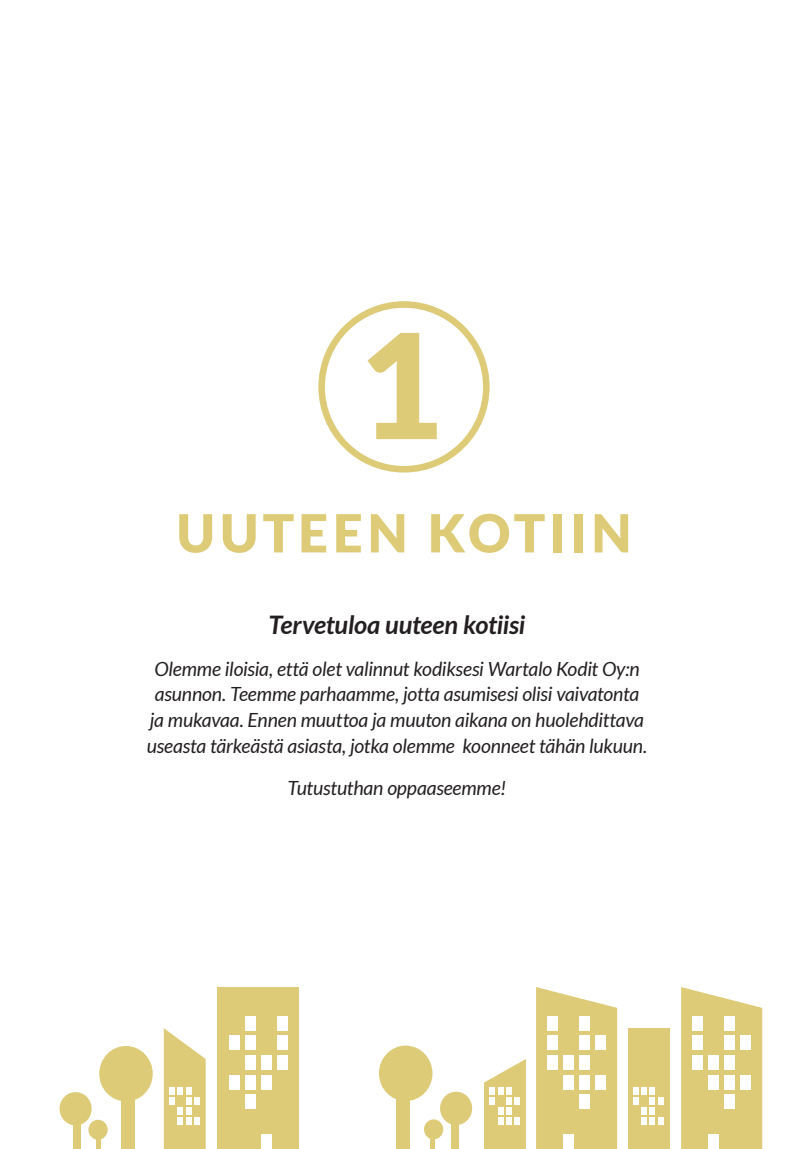
<style>
.page{position:relative;width:808px;height:1149px;background:#fff}
.page>*{position:absolute;margin:0;border:0;box-sizing:border-box;transform-origin:0 0}
.Leipäteksti{font:900 145.65px "Lato";color:#ddcb77}
.Leipäteksti-2{font:900 52.5px "Lato";letter-spacing:.085em;color:#ddcb77}
.ESITETEKSTI{font:italic 700 25.5px "Lato";letter-spacing:-.01em;color:#231f20}
.ESITETEKSTI-2{font:italic 19.5px/25.5px "Lato";letter-spacing:-.01em;color:#231f20;text-align:center}
</style>
<div class="page">
<div style="left:318px;top:301px;width:172px;height:171px;border:7px solid #ddcb77;border-radius:50%"></div>
<svg style="left:484px;top:1059px;width:42px;height:89px"></svg>
<div style="left:506px;top:1117px;width:6px;height:7px;background:#fff"></div>
<div style="left:514px;top:1117px;width:6px;height:7px;background:#fff"></div>
<div style="left:627px;top:1027px;width:42px;height:121px;background:#ddcb77"></div>
<div style="left:633px;top:1086px;width:6px;height:8px;background:#fff"></div>
<div style="left:641px;top:1086px;width:6px;height:8px;background:#fff"></div>
<div style="left:650px;top:1086px;width:5px;height:8px;background:#fff"></div>
<div style="left:633px;top:1096px;width:6px;height:7px;background:#fff"></div>
<div style="left:641px;top:1106px;width:6px;height:7px;background:#fff"></div>
<div style="left:641px;top:1117px;width:6px;height:7px;background:#fff"></div>
<svg style="left:650px;top:1097px;width:13px;height:27px"></svg>
<svg style="left:536px;top:987px;width:81px;height:161px;background:#e0cf83"></svg>
<div style="left:547px;top:1016px;width:11px;height:14px;background:#fff"></div>
<div style="left:579px;top:1016px;width:11px;height:14px;background:#fff"></div>
<div style="left:547px;top:1035px;width:11px;height:14px;background:#fff"></div>
<div style="left:579px;top:1035px;width:11px;height:14px;background:#fff"></div>
<div style="left:595px;top:1035px;width:11px;height:14px;background:#fff"></div>
<div style="left:547px;top:1055px;width:11px;height:14px;background:#fff"></div>
<div style="left:563px;top:1055px;width:11px;height:14px;background:#fff"></div>
<div style="left:579px;top:1055px;width:11px;height:14px;background:#fff"></div>
<div style="left:563px;top:1075px;width:11px;height:14px;background:#fff"></div>
<div style="left:579px;top:1075px;width:11px;height:14px;background:#fff"></div>
<div style="left:595px;top:1075px;width:11px;height:14px;background:#fff"></div>
<div style="left:579px;top:1094px;width:11px;height:14px;background:#fff"></div>
<div style="left:563px;top:1134px;width:11px;height:14px;background:#fff"></div>
<svg style="left:681px;top:987px;width:81px;height:161px;background:#e0cf83"></svg>
<div style="left:692px;top:1016px;width:11px;height:14px;background:#fff"></div>
<div style="left:724px;top:1016px;width:11px;height:14px;background:#fff"></div>
<div style="left:692px;top:1035px;width:11px;height:14px;background:#fff"></div>
<div style="left:724px;top:1035px;width:11px;height:14px;background:#fff"></div>
<div style="left:740px;top:1035px;width:11px;height:14px;background:#fff"></div>
<div style="left:692px;top:1055px;width:11px;height:14px;background:#fff"></div>
<div style="left:708px;top:1055px;width:11px;height:14px;background:#fff"></div>
<div style="left:724px;top:1055px;width:11px;height:14px;background:#fff"></div>
<div style="left:708px;top:1075px;width:11px;height:14px;background:#fff"></div>
<div style="left:724px;top:1075px;width:11px;height:14px;background:#fff"></div>
<div style="left:740px;top:1075px;width:11px;height:14px;background:#fff"></div>
<div style="left:724px;top:1094px;width:11px;height:14px;background:#fff"></div>
<div style="left:708px;top:1134px;width:11px;height:14px;background:#fff"></div>
<svg style="left:164px;top:1028px;width:42px;height:120px"></svg>
<div style="left:194px;top:1117px;width:6px;height:7px;background:#fff"></div>
<div style="left:218px;top:986px;width:81px;height:162px;background:#ddcb77"></div>
<div style="left:277px;top:1016px;width:11px;height:14px;background:#fff"></div>
<div style="left:245px;top:1016px;width:11px;height:14px;background:#fff"></div>
<div style="left:277px;top:1035px;width:11px;height:14px;background:#fff"></div>
<div style="left:245px;top:1035px;width:11px;height:14px;background:#fff"></div>
<div style="left:229px;top:1035px;width:11px;height:14px;background:#fff"></div>
<div style="left:277px;top:1055px;width:11px;height:14px;background:#fff"></div>
<div style="left:261px;top:1055px;width:11px;height:14px;background:#fff"></div>
<div style="left:245px;top:1055px;width:11px;height:14px;background:#fff"></div>
<div style="left:261px;top:1075px;width:11px;height:14px;background:#fff"></div>
<div style="left:245px;top:1075px;width:11px;height:14px;background:#fff"></div>
<div style="left:229px;top:1075px;width:11px;height:14px;background:#fff"></div>
<div style="left:245px;top:1094px;width:11px;height:14px;background:#fff"></div>
<div style="left:261px;top:1134px;width:11px;height:14px;background:#fff"></div>
<div style="left:397px;top:1070px;width:13px;height:78px;background:#ddcb77"></div>
<div style="left:379px;top:1045px;width:53px;height:55px;background:#ddcb77;border-radius:50%"></div>
<div style="left:451px;top:1106px;width:8px;height:42px;background:#ddcb77"></div>
<div style="left:440px;top:1091px;width:32px;height:33px;background:#ddcb77;border-radius:50%"></div>
<div style="left:430px;top:1128px;width:5px;height:20px;background:#ddcb77"></div>
<div style="left:424px;top:1118px;width:19px;height:20px;background:#ddcb77;border-radius:50%"></div>
<div style="left:122px;top:1070px;width:13px;height:78px;background:#ddcb77"></div>
<div style="left:99px;top:1045px;width:54px;height:56px;background:#ddcb77;border-radius:50%"></div>
<div style="left:73px;top:1106px;width:8px;height:42px;background:#ddcb77"></div>
<div style="left:60px;top:1091px;width:32px;height:33px;background:#ddcb77;border-radius:50%"></div>
<hr style="left:97px;top:1128px;width:4px;height:20px;background:#ddcb77">
<div style="left:88px;top:1119px;width:20px;height:20px;background:#ddcb77;border-radius:50%"></div>
<p class="Leipäteksti" style="left:358px;top:300px;width:86px">1</p>
<p class="Leipäteksti-2" style="left:177px;top:502px;width:456px">UUTEEN KOTIIN</p>
<p class="ESITETEKSTI" style="left:269px;top:609px;width:258px">Tervetuloa uuteen kotiisi</p>
<p class="ESITETEKSTI-2" style="left:147px;top:656px;width:502px">Olemme iloisia, että olet valinnut kodiksesi Wartalo Kodit Oy:n asunnon. Teemme parhaamme, jotta asumisesi olisi vaivatonta ja mukavaa. Ennen muuttoa ja muuton aikana on huolehdittava useasta tärkeästä asiasta, jotka olemme koonneet tähän lukuun.</p>
<p class="ESITETEKSTI-2" style="left:288px;top:775px;width:220px">Tutustuthan oppaaseemme!</p>
</div>
